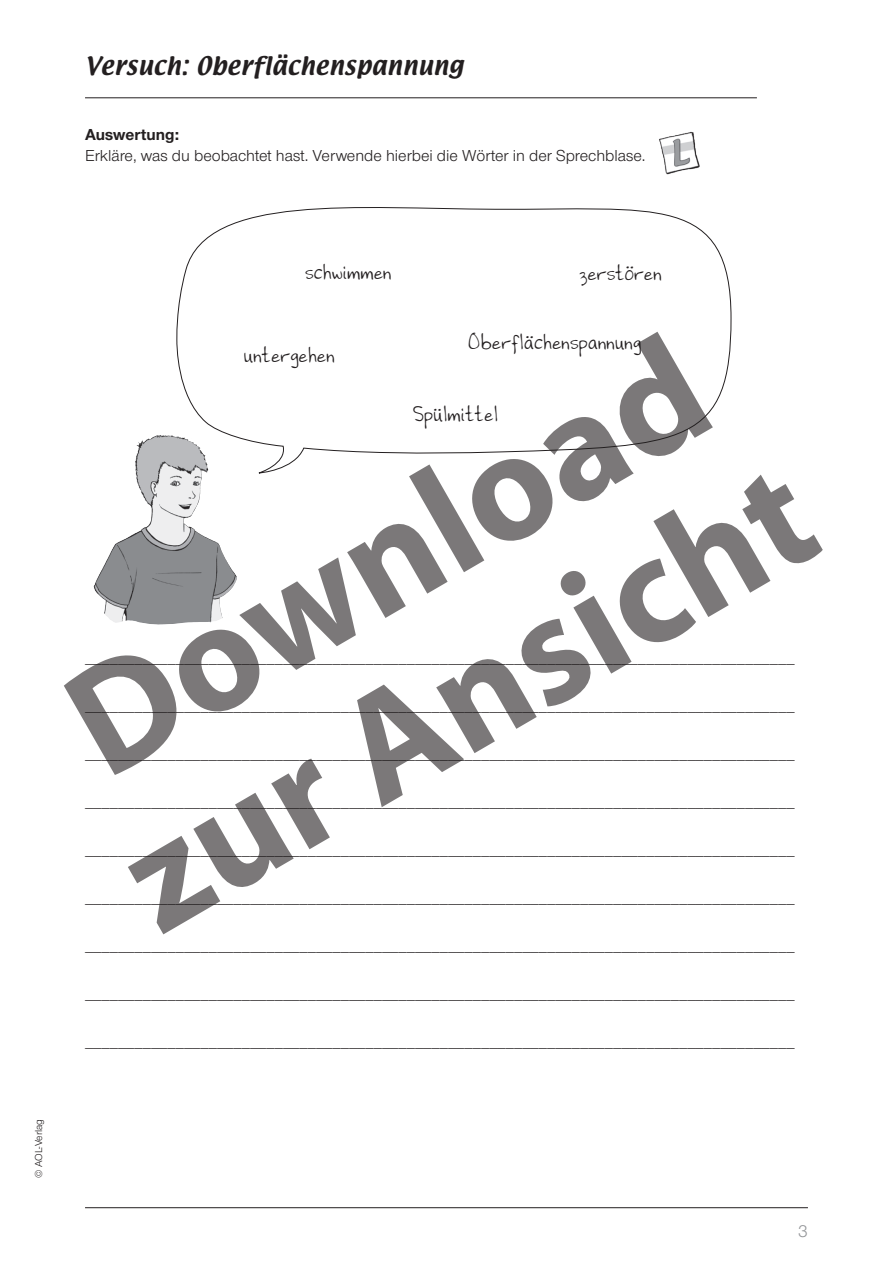
<style>
.page{position:relative;width:893px;height:1263px;background:#fff}
.page>*{position:absolute;margin:0;border:0;box-sizing:border-box;transform-origin:0 0}
.t1{font:22.5px "Marions Hand";color:#231f20}
.t2{font:22.5px "Textile";letter-spacing:.03em;color:#231f20}
.t3{font:18px "Nimbus Sans Novus T";color:#939598}
.t4{font:16.5px "Nimbus Sans Novus T";color:#231f20}
.t5{font:700 16.5px "Nimbus Sans Novus T";color:#231f20}
.t6{font:10.5px "Nimbus Sans Novus T";color:#231f20}
</style>
<div class="page">
<hr style="left:85px;top:97px;width:672px;height:1px;background:#231f20">
<hr style="left:85px;top:1207px;width:723px;height:1px;background:#231f20">
<img style="left:659px;top:131px;width:41px;height:43px">
<svg style="left:176px;top:207px;width:556px;height:201px"></svg>
<svg style="left:128px;top:475px;width:695px;height:459px"></svg>
<svg style="left:64px;top:332px;width:649px;height:443px"></svg>
<h1 class="t2" style="left:85px;top:54px;width:380px">Versuch: Oberflächenspannung</h1>
<p class="t5" style="left:85px;top:125px;width:96px">Auswertung:</p>
<p class="t4" style="left:85px;top:146px;width:562px">Erkläre, was du beobachtet hast. Verwende hierbei die Wörter in der Sprechblase.</p>
<h1 class="t1" style="left:305px;top:254px;width:88px">schwimmen</h1>
<h1 class="t1" style="left:244px;top:337px;width:93px">untergehen</h1>
<h1 class="t1" style="left:579px;top:255px;width:84px">zerstören</h1>
<h1 class="t1" style="left:468px;top:324px;width:175px">Oberflächenspannung</h1>
<h1 class="t1" style="left:412px;top:396px;width:87px">Spülmittel</h1>
<p class="t6" style="left:33px;top:1178px;width:60px;rotate:-90deg">© AOL-Verlag</p>
<p class="t4" style="left:85px;top:647px;width:711px">______________________________________________________________________________________</p>
<p class="t4" style="left:85px;top:695px;width:711px">______________________________________________________________________________________</p>
<p class="t4" style="left:85px;top:743px;width:711px">______________________________________________________________________________________</p>
<p class="t4" style="left:85px;top:791px;width:711px">______________________________________________________________________________________</p>
<p class="t4" style="left:85px;top:839px;width:711px">______________________________________________________________________________________</p>
<p class="t4" style="left:85px;top:887px;width:711px">______________________________________________________________________________________</p>
<p class="t4" style="left:85px;top:935px;width:711px">______________________________________________________________________________________</p>
<p class="t4" style="left:85px;top:983px;width:711px">______________________________________________________________________________________</p>
<p class="t4" style="left:85px;top:1031px;width:711px">______________________________________________________________________________________</p>
<p class="t3" style="left:798px;top:1220px;width:11px">3</p>
</div>
